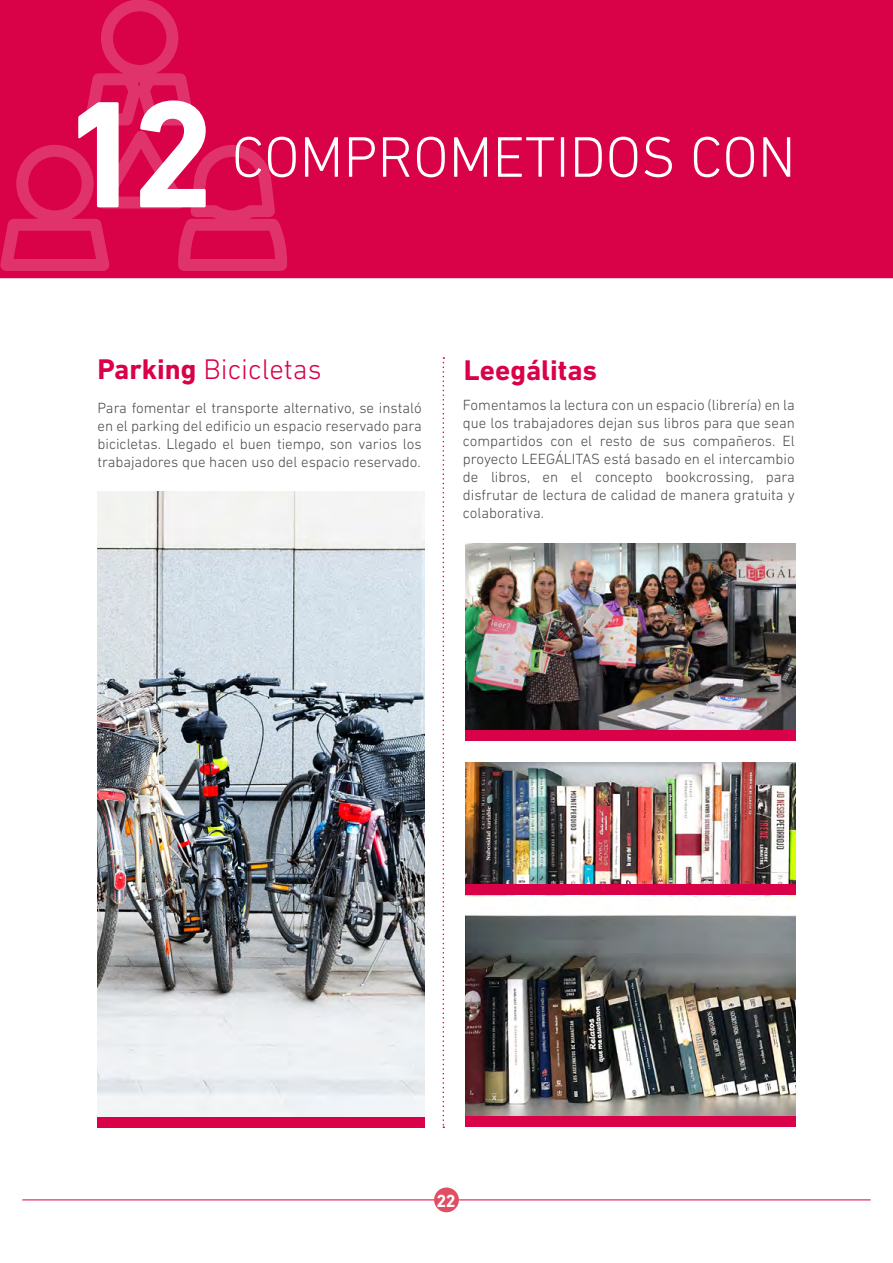
<style>
.page{position:relative;width:893px;height:1263px;background:#fff}
.page>*{position:absolute;margin:0;border:0;box-sizing:border-box;transform-origin:0 0}
.t1{font:700 154.65px "DIN Next LT Pro";color:#fff}
.t2{font:300 58.2px "DIN Next LT Pro";color:#fff}
.t3{font:300 28.95px "DIN Next LT Pro";color:#d90148}
.t4{font:700 28.95px "DIN Next LT Pro";color:#d90148}
.t5{font:700 17.85px "DIN Next LT Pro";color:#fff}
.t6{font:300 15px/18px "DIN Next LT Pro";color:#4a4a49;text-align:justify}
.s1{font-weight:700}
</style>
<div class="page">
<div style="left:0;top:0;width:893px;height:278px;background:#d90148"></div>
<img style="left:97px;top:491px;width:327px;height:626px">
<img style="left:465px;top:543px;width:331px;height:198px">
<svg style="left:443px;top:357px;width:1px;height:771px"></svg>
<img style="left:465px;top:763px;width:331px;height:353px">
<svg style="left:0;top:0;width:293px;height:272px;background:#da0d50"></svg>
<div style="left:97px;top:1117px;width:328px;height:11px;background:#d90148"></div>
<div style="left:465px;top:730px;width:331px;height:10px;background:#d90148"></div>
<div style="left:465px;top:1116px;width:331px;height:11px;background:#d90148"></div>
<hr style="left:22px;top:1200px;width:849px;height:1px;background:#d90148">
<div style="left:436px;top:1190px;width:21px;height:20px;background:#e14f64;border-radius:50%"></div>
<div style="left:434px;top:1187px;width:25px;height:25px;border:4px solid #e14f64;border-radius:50%"></div>
<div style="left:465px;top:884px;width:331px;height:11px;background:#d90148"></div>
<h1 class="t1" style="left:60px;top:64px;width:158px">12</h1>
<h2 class="t2" style="left:232px;top:124px;width:565px">COMPROMETIDOS CON</h2>
<h3 class="t3" style="left:97px;top:352px;width:226px"><span class="s1">Parking</span> Bicicletas</h3>
<p class="t6" style="left:97px;top:398px;width:326px">Para fomentar el transporte alternativo, se instaló en el parking del edificio un espacio reservado para bicicletas. Llegado el buen tiempo, son varios los trabajadores que hacen uso del espacio reservado.</p>
<h3 class="t4" style="left:464px;top:353px;width:135px">Leegálitas</h3>
<p class="t6" style="left:463px;top:396px;width:334px">Fomentamos la lectura con un espacio (librería) en la que los trabajadores dejan sus libros para que sean compartidos con el resto de sus compañeros. El proyecto LEEGÁLITAS está basado en el intercambio de libros, en el concepto bookcrossing, para disfrutar de lectura de calidad de manera gratuita y colaborativa.</p>
<p class="t5" style="left:437px;top:1190px;width:21px">22</p>
</div>
